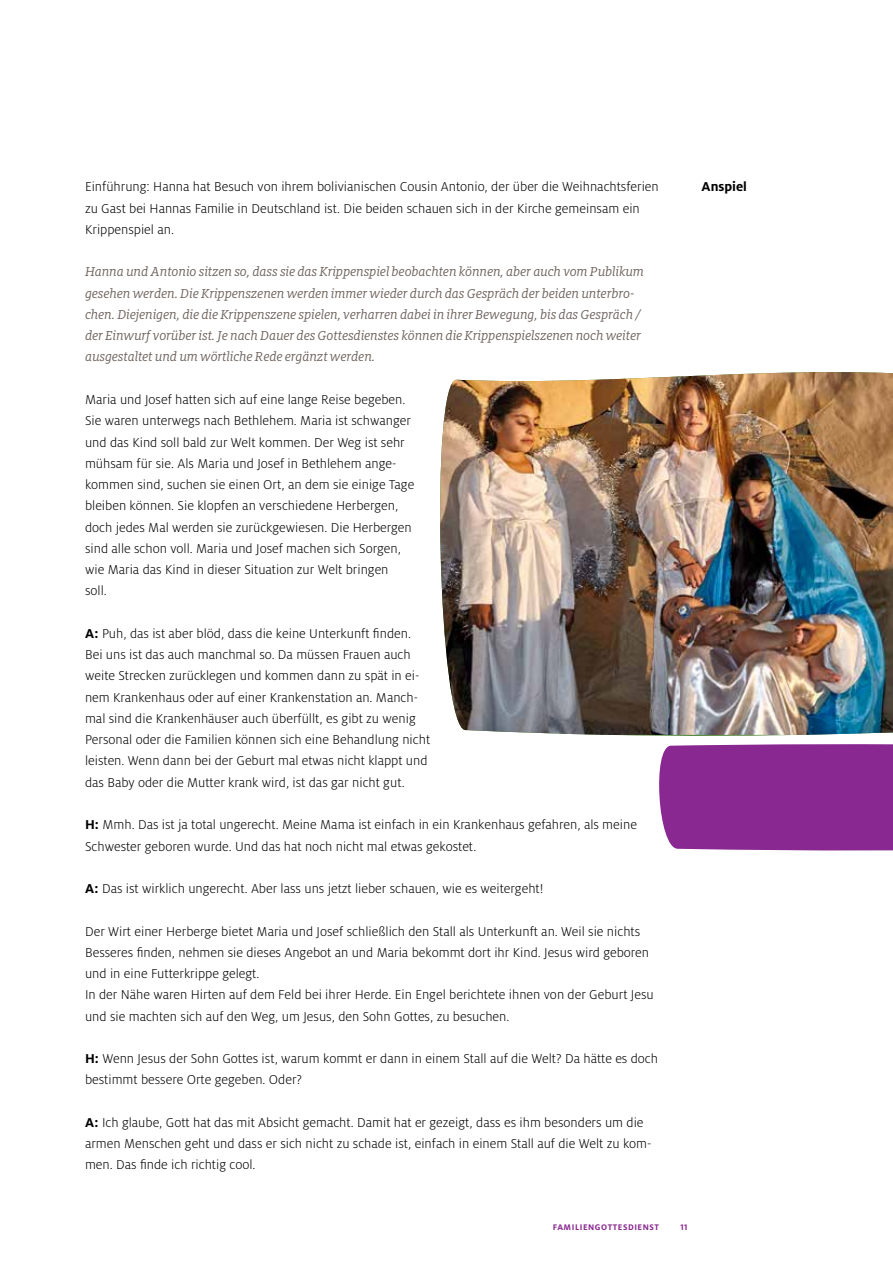
<style>
.page{position:relative;width:893px;height:1263px;background:#fff}
.page>*{position:absolute;margin:0;border:0;box-sizing:border-box;transform-origin:0 0}
.t1{font:300 14.25px/21.3px "Milo OT";color:#000}
.t2{font:italic 14.25px/21.3px "Milo Slab Pro";color:#6a5f58}
.t3{font:700 14.25px "Milo OT";color:#000}
.t4{font:700 9px "Milo OT";letter-spacing:.06em;color:#892890}
.s1{font-weight:700}
</style>
<div class="page">
<img style="left:440px;top:372px;width:453px;height:363px">
<div style="left:659px;top:744px;width:234px;height:107px;background:#892890"></div>
<p class="t1" style="left:85px;top:176px;width:575px">Einführung: Hanna hat Besuch von ihrem bolivianischen Cousin Antonio, der über die Weihnachtsferien</p>
<p class="t3" style="left:702px;top:179px;width:47px">Anspiel</p>
<p class="t1" style="left:85px;top:198px;width:556px">zu Gast bei Hannas Familie in Deutschland ist. Die beiden schauen sich in der Kirche gemeinsam ein<br>Krippenspiel an.</p>
<p class="t2" style="left:85px;top:261px;width:560px">Hanna und Antonio sitzen so, dass sie das Krippenspiel beobachten können, aber auch vom Publikum gesehen werden. Die Krippenszenen werden immer wieder durch das Gespräch der beiden unterbro&shy;chen. Diejenigen, die die Krippenszene spielen, verharren dabei in ihrer Bewegung, bis das Gespräch / der Einwurf vorüber ist. Je nach Dauer des Gottesdienstes können die Krippenspielszenen noch weiter ausgestaltet und um wörtliche Rede ergänzt werden.</p>
<p class="t1" style="left:85px;top:389px;width:331px">Maria und Josef hatten sich auf eine lange Reise begeben.<br>Sie waren unterwegs nach Bethlehem. Maria ist schwanger und das Kind soll bald zur Welt kommen. Der Weg ist sehr mühsam für sie. Als Maria und Josef in Bethlehem ange&shy;kommen sind, suchen sie einen Ort, an dem sie einige Tage bleiben können. Sie klopfen an verschiedene Herbergen, doch jedes Mal werden sie zurückgewiesen. Die Herbergen sind alle schon voll. Maria und Josef machen sich Sorgen, wie Maria das Kind in dieser Situation zur Welt bringen<br>soll.</p>
<p class="t1" style="left:85px;top:623px;width:347px"><span class="s1">A:</span> Puh, das ist aber blöd, dass die keine Unterkunft finden.<br>Bei uns ist das auch manchmal so. Da müssen Frauen auch weite Strecken zurücklegen und kommen dann zu spät in ei&shy;nem Krankenhaus oder auf einer Krankenstation an. Manch&shy;mal sind die Krankenhäuser auch überfüllt, es gibt zu wenig Personal oder die Familien können sich eine Behandlung nicht leisten. Wenn dann bei der Geburt mal etwas nicht klappt und das Baby oder die Mutter krank wird, ist das gar nicht gut.</p>
<p class="t1" style="left:85px;top:814px;width:553px"><span class="s1">H:</span> Mmh. Das ist ja total ungerecht. Meine Mama ist einfach in ein Krankenhaus gefahren, als meine<br>Schwester geboren wurde. Und das hat noch nicht mal etwas gekostet.</p>
<p class="t1" style="left:85px;top:878px;width:460px"><span class="s1">A:</span> Das ist wirklich ungerecht. Aber lass uns jetzt lieber schauen, wie es weitergeht!</p>
<p class="t1" style="left:85px;top:921px;width:570px">Der Wirt einer Herberge bietet Maria und Josef schließlich den Stall als Unterkunft an. Weil sie nichts Besseres finden, nehmen sie dieses Angebot an und Maria bekommt dort ihr Kind. Jesus wird geboren und in eine Futterkrippe gelegt.<br>In der Nähe waren Hirten auf dem Feld bei ihrer Herde. Ein Engel berichtete ihnen von der Geburt Jesu und sie machten sich auf den Weg, um Jesus, den Sohn Gottes, zu besuchen.</p>
<p class="t1" style="left:85px;top:1048px;width:575px"><span class="s1">H:</span> Wenn Jesus der Sohn Gottes ist, warum kommt er dann in einem Stall auf die Welt? Da hätte es doch bestimmt bessere Orte gegeben. Oder?</p>
<p class="t1" style="left:85px;top:1112px;width:568px"><span class="s1">A:</span> Ich glaube, Gott hat das mit Absicht gemacht. Damit hat er gezeigt, dass es ihm besonders um die armen Menschen geht und dass er sich nicht zu schade ist, einfach in einem Stall auf die Welt zu kom&shy;men. Das finde ich richtig cool.</p>
<p class="t4" style="left:553px;top:1222px;width:108px">FAMILIENGOTTESDIENST</p>
<p class="t4" style="left:680px;top:1222px;width:9px">11</p>
</div>
